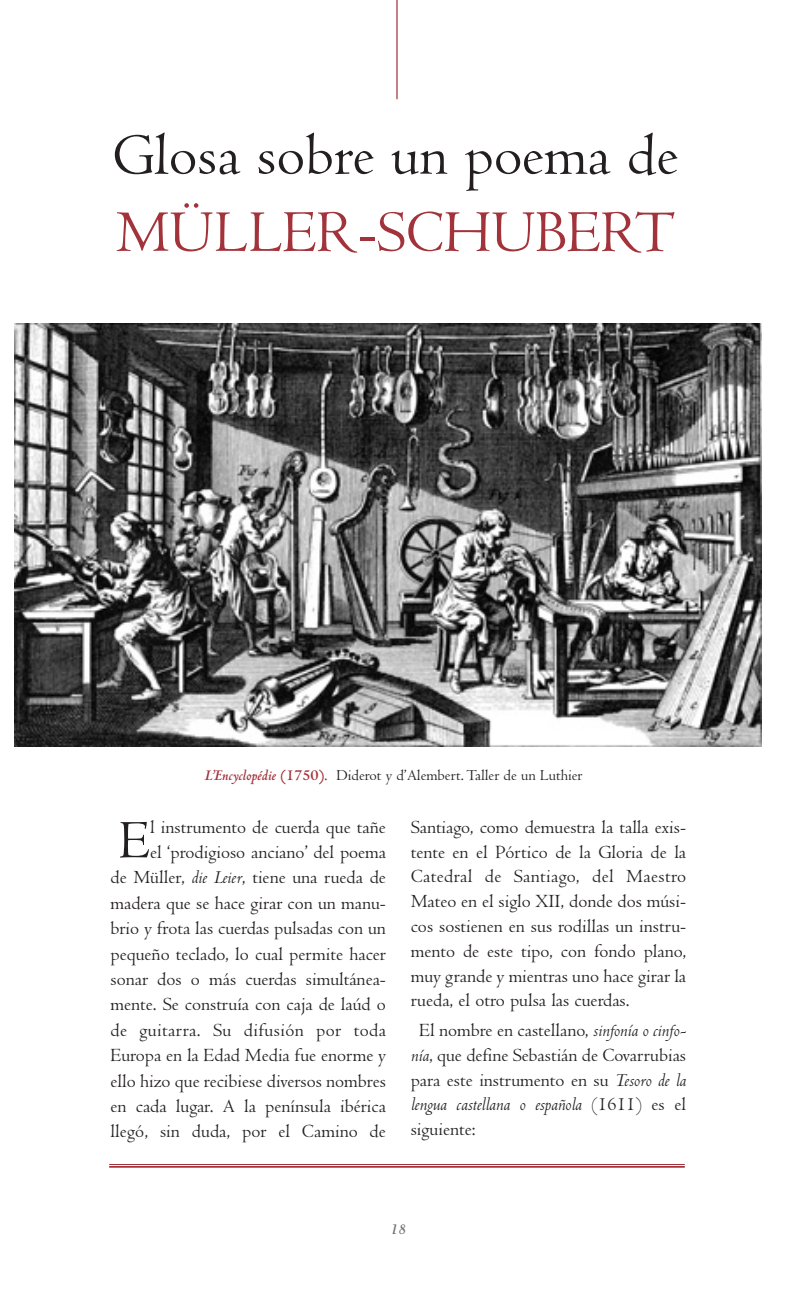
<style>
.page{position:relative;width:794px;height:1290px;background:#fff}
.page>*{position:absolute;margin:0;border:0;box-sizing:border-box;transform-origin:0 0}
.t1{font:61.25px "Centaur";color:#231f20}
.t2{font:61.25px "Centaur";color:#a2333a}
.t3{font:55.65px "Centaur";color:#231f20}
.t4{font:19.25px/25.4px "Centaur";color:#231f20;text-align:justify}
.t5{font:15.75px "Centaur";color:#231f20}
.t6{font:italic 700 15.75px "Centaur";color:#6d6e70}
.s1{font-weight:700;font-style:italic;color:#a2333a}
.s2{font-weight:700;color:#a2333a}
.s3{font-style:italic}
</style>
<div class="page">
<hr style="left:109px;top:1164px;width:576px;height:1px;background:#a2333a">
<hr style="left:109px;top:1166px;width:576px;height:1px;background:#a2333a">
<hr style="left:396px;top:0;width:1px;height:99px;background:#a2333a">
<img style="left:15px;top:324px;width:746px;height:423px">
<h1 class="t1" style="left:113px;top:133px;width:567px">Glosa sobre un poema de</h1>
<h1 class="t2" style="left:116px;top:210px;width:561px">MÜLLER-SCHUBERT</h1>
<p class="t5" style="left:204px;top:769px;width:379px"><span class="s1">L’Encyclopédie</span> <span class="s2">(1750).</span> Diderot y d’Alembert. Taller de un Luthier</p>
<p class="t4" style="left:110px;top:816px;width:277px;text-align:right">l instrumento de cuerda que tañe<br>el ‘prodigioso anciano’ del poema<br>de Müller, <span class="s3">die Leier</span>, tiene una rueda de madera que se hace girar con un manu&shy;brio y frota las cuerdas pulsadas con un pequeño teclado, lo cual permite hacer sonar dos o más cuerdas simultánea&shy;mente. Se construía con caja de laúd o de guitarra. Su difusión por toda Europa en la Edad Media fue enorme y ello hizo que recibiese diversos nombres en cada lugar. A la península ibérica llegó, sin duda, por el Camino de</p>
<p class="t4" style="left:411px;top:817px;width:277px;line-height:24.8px">Santiago, como demuestra la talla exis&shy;tente en el Pórtico de la Gloria de la Catedral de Santiago, del Maestro Mateo en el siglo XII, donde dos músi&shy;cos sostienen en sus rodillas un instru&shy;mento de este tipo, con fondo plano, muy grande y mientras uno hace girar la rueda, el otro pulsa las cuerdas.</p>
<h2 class="t3" style="left:119px;top:820px;width:33px">E</h2>
<p class="t4" style="left:411px;top:1020px;width:277px;line-height:24.8px;text-indent:8px">El nombre en castellano, <span class="s3">sinfonía o cinfo&shy;nía</span>, que define Sebastián de Covarrubias para este instrumento en su <span class="s3">Tesoro de la lengua castellana o española</span> (1611) es el siguiente:</p>
<p class="t6" style="left:390px;top:1223px;width:17px">18</p>
</div>
